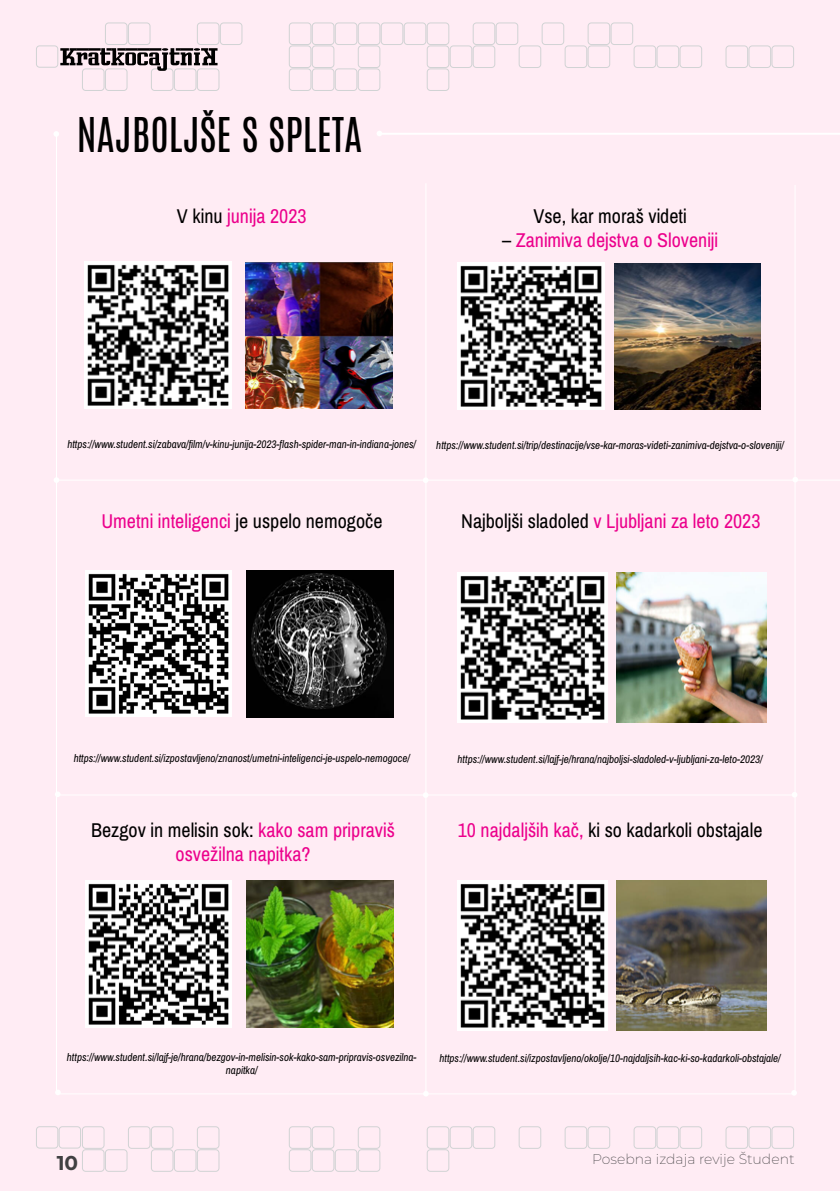
<style>
.page{position:relative;width:840px;height:1191px;background:#fff}
.page>*{position:absolute;margin:0;border:0;box-sizing:border-box;transform-origin:0 0}
.t1{font:40px "Antonio";color:#000}
.t2{font:20px/24px "Archivo Narrow";color:#ec008c;text-align:center}
.t3{font:20px "Archivo Narrow";color:#000}
.t4{font:700 20px "Montserrat";color:#414042}
.t5{font:200 14px "Montserrat";color:#414042}
.t6{font:italic 11px/13.2px "Archivo Narrow";color:#000;text-align:center}
.s1{color:#000}
.s2{color:#ec008c}
</style>
<div class="page">
<div style="left:0;top:0;width:839px;height:1191px;background:#ffecf4"></div>
<svg style="left:81px;top:22px;width:713px;height:69px;background:#fbeaf1"></svg>
<div style="left:36px;top:45px;width:22px;height:23px;border:1px solid #d1d3d4;border-radius:3px"></div>
<svg style="left:35px;top:1125px;width:759px;height:47px;background:#fbeaf1"></svg>
<svg style="left:60px;top:48px;width:157px;height:23px;background:#8a8085"></svg>
<hr style="left:425px;top:183px;width:1px;height:909px;background:#fff">
<hr style="left:57px;top:479px;width:782px;height:1px;background:#fff">
<hr style="left:57px;top:794px;width:736px;height:1px;background:#fff">
<svg style="left:422px;top:477px;width:6px;height:6px"></svg>
<svg style="left:54px;top:477px;width:5px;height:6px"></svg>
<svg style="left:422px;top:792px;width:6px;height:6px"></svg>
<svg style="left:55px;top:791px;width:5px;height:6px"></svg>
<svg style="left:423px;top:1090px;width:5px;height:6px"></svg>
<svg style="left:792px;top:477px;width:5px;height:5px"></svg>
<svg style="left:791px;top:792px;width:6px;height:5px"></svg>
<hr style="left:794px;top:185px;width:1px;height:905px;background:#fff">
<hr style="left:56px;top:134px;width:1px;height:957px;background:#fff">
<hr style="left:60px;top:1093px;width:734px;height:1px;background:#fff">
<svg style="left:55px;top:1089px;width:6px;height:6px"></svg>
<svg style="left:790px;top:1090px;width:6px;height:5px"></svg>
<hr style="left:380px;top:133px;width:459px;height:2px;background:#fff">
<svg style="left:376px;top:131px;width:6px;height:5px"></svg>
<svg style="left:53px;top:131px;width:6px;height:6px"></svg>
<img style="left:84px;top:262px;width:147px;height:146px">
<img style="left:245px;top:262px;width:147px;height:146px">
<img style="left:614px;top:263px;width:146px;height:147px">
<img style="left:457px;top:263px;width:147px;height:146px">
<img style="left:85px;top:570px;width:147px;height:147px">
<img style="left:246px;top:571px;width:147px;height:147px">
<img style="left:457px;top:573px;width:150px;height:149px">
<img style="left:616px;top:572px;width:150px;height:150px">
<img style="left:85px;top:881px;width:147px;height:146px">
<img style="left:247px;top:881px;width:146px;height:146px">
<img style="left:457px;top:881px;width:150px;height:149px">
<img style="left:616px;top:880px;width:150px;height:150px">
<h1 class="t1" style="left:77px;top:105px;width:287px">NAJBOLJŠE S SPLETA</h1>
<h2 class="t2" style="left:177px;top:205px;width:131px"><span class="s1">V kinu</span> junija 2023</h2>
<h2 class="t3" style="left:533px;top:204px;width:155px">Vse, kar moraš videti</h2>
<h2 class="t2" style="left:501px;top:228px;width:218px"><span class="s1">–</span> Zanimiva dejstva o Sloveniji</h2>
<p class="t6" style="left:67px;top:438px;width:350px">https://www.student.si/zabava/film/v-kinu-junija-2023-flash-spider-man-in-indiana-jones/</p>
<p class="t6" style="left:436px;top:439px;width:349px">https://www.student.si/trip/destinacije/vse-kar-moras-videti-zanimiva-dejstva-o-sloveniji/</p>
<h2 class="t2" style="left:101px;top:509px;width:282px">Umetni inteligenci <span class="s1">je uspelo nemogoče</span></h2>
<h2 class="t2" style="left:461px;top:509px;width:301px"><span class="s1">Najboljši sladoled</span> v Ljubljani za leto 2023</h2>
<p class="t6" style="left:74px;top:752px;width:337px">https://www.student.si/izpostavljeno/znanost/umetni-inteligenci-je-uspelo-nemogoce/</p>
<h2 class="t2" style="left:91px;top:818px;width:305px"><span class="s1">Bezgov in melisin sok:</span> kako sam pripraviš osvežilna napitka?</h2>
<p class="t6" style="left:457px;top:752px;width:306px">https://www.student.si/lajf-je/hrana/najboljsi-sladoled-v-ljubljani-za-leto-2023/</p>
<h2 class="t3" style="left:457px;top:817px;width:306px"><span class="s2">10 najdaljših kač,</span> ki so kadarkoli obstajale</h2>
<p class="t6" style="left:67px;top:1050px;width:351px">https://www.student.si/lajf-je/hrana/bezgov-in-melisin-sok-kako-sam-pripravis-osvezilna&shy;napitka/</p>
<p class="t6" style="left:439px;top:1051px;width:342px">https://www.student.si/izpostavljeno/okolje/10-najdaljsih-kac-ki-so-kadarkoli-obstajale/</p>
<h2 class="t4" style="left:57px;top:1148px;width:23px">10</h2>
<p class="t5" style="left:591px;top:1150px;width:204px">Posebna izdaja revije Študent</p>
</div>
